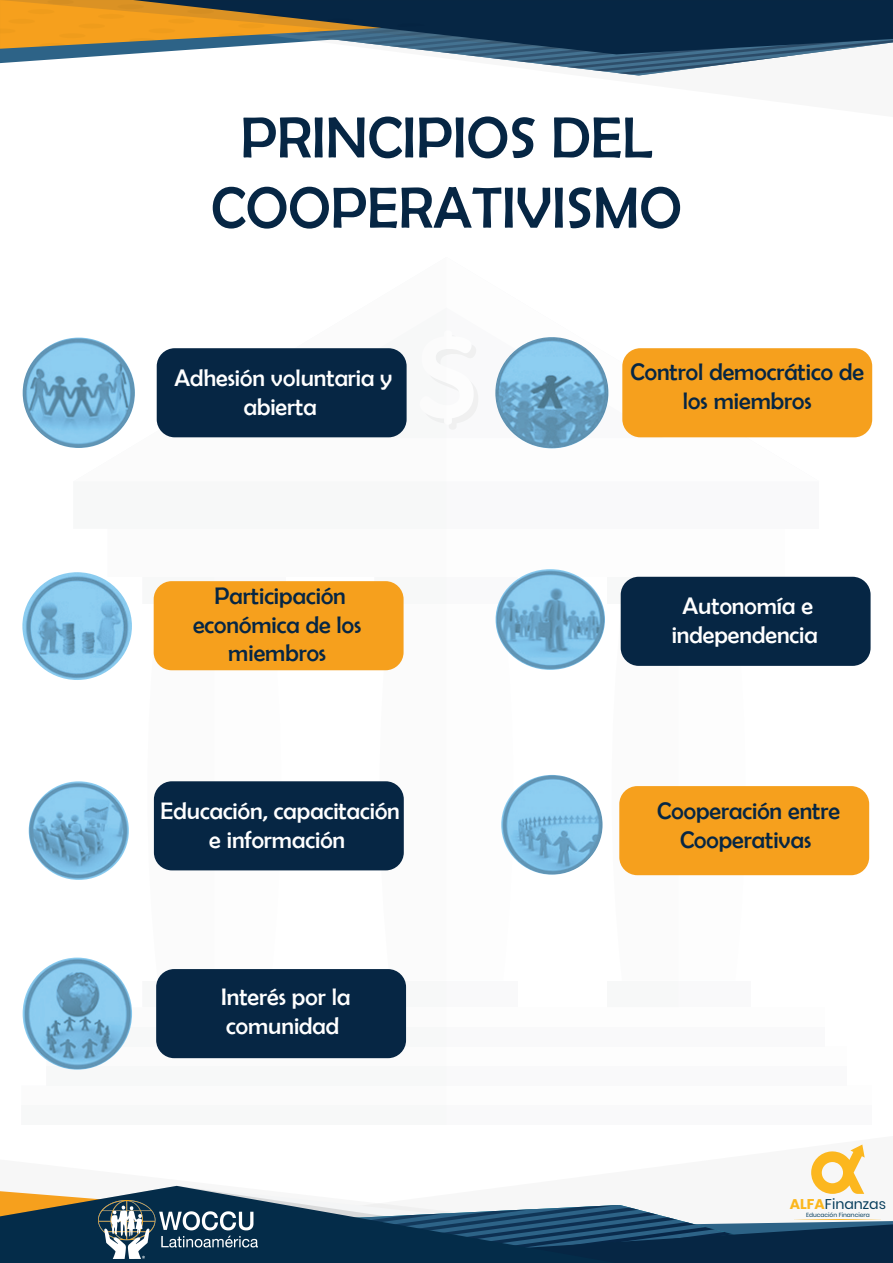
<style>
.page{position:relative;width:893px;height:1263px;background:#fff}
.page>*{position:absolute;margin:0;border:0;box-sizing:border-box;transform-origin:0 0}
.t1{font:58.5px/70.2px "Berlin Sans FB";color:#062644;text-align:center}
.t2{font:24px/28.8px "Berlin Sans FB";color:#fff;text-align:center}
.t3{font:24px/28.8px "Berlin Sans FB";color:#062644;text-align:center}
.t4{font:14.1px "Poppins";color:#043c5b}
.t5{font:6px "Poppins";color:#043c5b}
.s1{font-weight:700;color:#fcb71e}
</style>
<div class="page">
<div style="left:143px;top:577px;width:143px;height:27px;background:#f7f8f8"></div>
<div style="left:375px;top:577px;width:143px;height:27px;background:#f8f8f9"></div>
<div style="left:375px;top:980px;width:143px;height:27px;background:#f9f9fa"></div>
<div style="left:607px;top:980px;width:143px;height:27px;background:#f8f8f9"></div>
<div style="left:68px;top:1027px;width:756px;height:20px;background:#f9f9fa"></div>
<div style="left:46px;top:1066px;width:800px;height:20px;background:#f9f9fa"></div>
<div style="left:21px;top:1105px;width:851px;height:20px;background:#f7f8f8"></div>
<div style="left:74px;top:481px;width:745px;height:47px;background:#f8f8f9"></div>
<svg style="left:446px;top:335px;width:32px;height:95px"></svg>
<svg style="left:74px;top:337px;width:372px;height:101px"></svg>
<svg style="left:153px;top:581px;width:61px;height:402px"></svg>
<svg style="left:619px;top:577px;width:60px;height:299px"></svg>
<svg style="left:22px;top:1007px;width:385px;height:52px"></svg>
<svg style="left:0;top:0;width:893px;height:75px"></svg>
<svg style="left:615px;top:1205px;width:278px;height:58px"></svg>
<svg style="left:0;top:1186px;width:615px;height:77px;fill:#062c49"></svg>
<img style="left:99px;top:1201px;width:159px;height:57px">
<svg style="left:811px;top:1144px;width:54px;height:50px"></svg>
<hr style="left:795px;top:1219px;width:86px;height:1px;background:#fcb71e">
<div style="left:157px;top:348px;width:250px;height:89px;background:#062644;border-radius:18px"></div>
<img style="left:23px;top:338px;width:112px;height:110px">
<div style="left:622px;top:348px;width:250px;height:89px;background:#f6a01d;border-radius:18px"></div>
<img style="left:495px;top:337px;width:113px;height:111px">
<img style="left:22px;top:572px;width:110px;height:108px">
<div style="left:154px;top:581px;width:250px;height:89px;background:#f6a01d;border-radius:18px"></div>
<img style="left:495px;top:569px;width:110px;height:101px">
<div style="left:621px;top:577px;width:250px;height:89px;background:#062644;border-radius:18px"></div>
<img style="left:29px;top:781px;width:100px;height:99px">
<div style="left:154px;top:781px;width:250px;height:89px;background:#062644;border-radius:18px"></div>
<img style="left:501px;top:775px;width:102px;height:100px">
<div style="left:619px;top:786px;width:250px;height:89px;background:#f6a01d;border-radius:18px"></div>
<img style="left:23px;top:957px;width:109px;height:113px">
<div style="left:156px;top:969px;width:250px;height:89px;background:#062644;border-radius:18px"></div>
<h1 class="t1" style="left:211px;top:102px;width:472px">PRINCIPIOS DEL<br>COOPERATIVISMO</h1>
<p class="t2" style="left:174px;top:363px;width:219px">Adhesión voluntaria y abierta</p>
<p class="t3" style="left:631px;top:357px;width:235px">Control democrático de los miembros</p>
<p class="t3" style="left:193px;top:581px;width:170px">Participación económica de los miembros</p>
<p class="t2" style="left:672px;top:592px;width:148px">Autonomía e independencia</p>
<p class="t2" style="left:161px;top:796px;width:241px">Educación, capacitación e información</p>
<p class="t3" style="left:657px;top:796px;width:184px">Cooperación entre<br>Cooperativas</p>
<p class="t2" style="left:221px;top:982px;width:131px;text-align:left">Interés por la comunidad</p>
<p class="t4" style="left:790px;top:1196px;width:98px"><span class="s1">ALFA</span>Finanzas</p>
<p class="t5" style="left:806px;top:1211px;width:65px">Educación Financiera</p>
</div>
